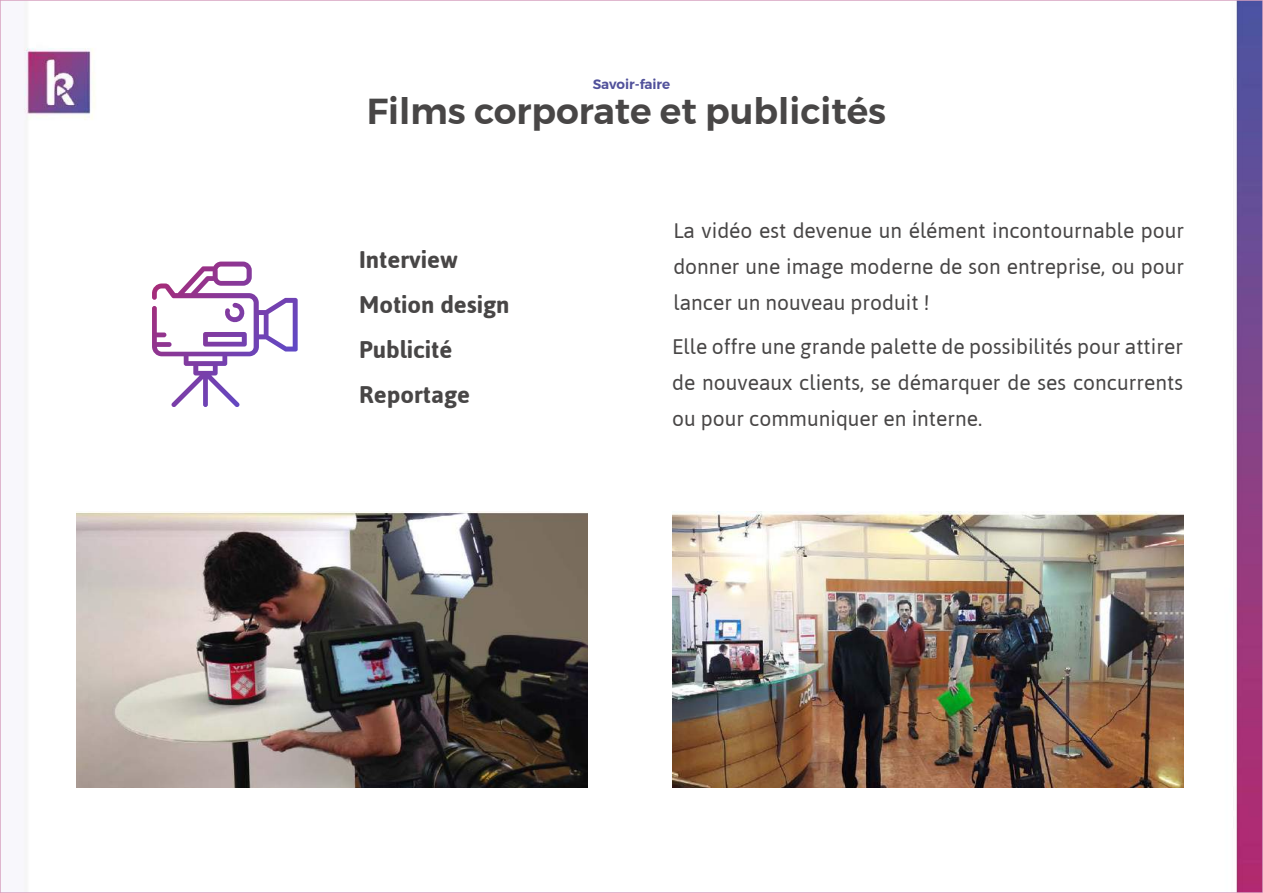
<style>
.page{position:relative;width:1263px;height:893px;background:#fff}
.page>*{position:absolute;margin:0;border:0;box-sizing:border-box;transform-origin:0 0}
.t1{font:600 36px "Montserrat";color:#484646}
.t2{font:700 24px/45px "Asap";color:#484646}
.t3{font:21px/36px "Asap";color:#484646;text-align:justify}
.t4{font:600 13.5px "Montserrat";color:#51519b}
</style>
<div class="page">
<img style="left:24px;top:3px;width:1236px;height:887px">
<img style="left:672px;top:511px;width:511px;height:277px">
<img style="left:77px;top:511px;width:511px;height:277px">
<svg style="left:152px;top:262px;width:146px;height:145px"></svg>
<p class="t4" style="left:593px;top:74px;width:79px">Savoir-faire</p>
<h1 class="t1" style="left:367px;top:83px;width:521px">Films corporate et publicités</h1>
<p class="t2" style="left:359px;top:236px;width:152px">Interview<br>Motion design<br>Publicité<br>Reportage</p>
<p class="t3" style="left:673px;top:212px;width:512px">La vidéo est devenue un élément incontournable pour donner une image moderne de son entreprise, ou pour lancer un nouveau produit !</p>
<p class="t3" style="left:672px;top:328px;width:512px">Elle offre une grande palette de possibilités pour attirer de nouveaux clients, se démarquer de ses concurrents ou pour communiquer en interne.</p>
</div>
